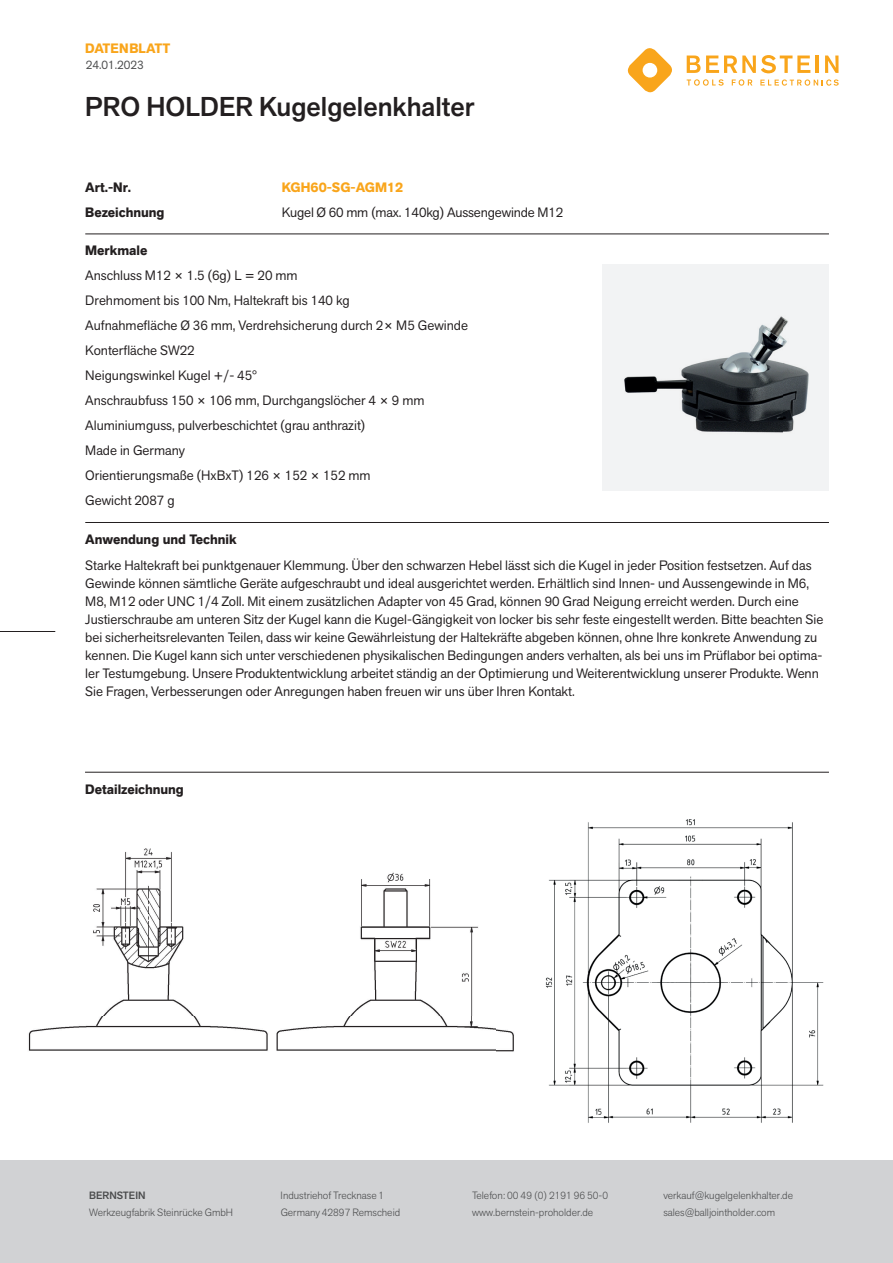
<style>
.page{position:relative;width:893px;height:1263px;background:#fff}
.page>*{position:absolute;margin:0;border:0;box-sizing:border-box;transform-origin:0 0}
.t1{font:500 27px "Akzid Grtsk Next";color:#231f20}
.t2{font:13.5px/25px "Akzid Grtsk Next";color:#231f20}
.t3{font:700 13.5px "Akzid Grtsk Next";color:#231f20}
.t4{font:700 13.5px "Akzid Grtsk Next";color:#f9a51b}
.t5{font:12px "Akzid Grtsk Next";color:#4b4c4d}
.t6{font:300 10.5px "Akzid Grtsk Next";color:#4b4c4d}
.t7{font:500 10.5px "Akzid Grtsk Next";color:#4b4c4d}
</style>
<div class="page">
<div style="left:0;top:1161px;width:893px;height:102px;background:#d1d2d4"></div>
<img style="left:0;top:848px;width:544px;height:313px">
<hr style="left:85px;top:234px;width:744px;height:1px;background:#231f20">
<hr style="left:85px;top:522px;width:744px;height:1px;background:#231f20">
<div style="left:602px;top:263px;width:227px;height:227px;background:#f2f3f4"></div>
<img style="left:624px;top:316px;width:185px;height:117px">
<svg style="left:627px;top:48px;width:45px;height:45px"></svg>
<svg style="left:687px;top:55px;width:123px;height:18px"></svg>
<hr style="left:815px;top:56px;width:3px;height:17px;background:#f9a51b">
<svg style="left:825px;top:56px;width:13px;height:17px"></svg>
<svg style="left:687px;top:79px;width:37px;height:7px"></svg>
<svg style="left:732px;top:79px;width:20px;height:7px"></svg>
<svg style="left:760px;top:79px;width:79px;height:7px"></svg>
<hr style="left:0;top:631px;width:55px;height:1px;background:#231f20">
<hr style="left:85px;top:772px;width:744px;height:1px;background:#231f20">
<img style="left:518px;top:819px;width:306px;height:320px">
<p class="t4" style="left:85px;top:39px;width:87px">DATENBLATT</p>
<p class="t5" style="left:86px;top:57px;width:60px">24.01.2023</p>
<h1 class="t1" style="left:85px;top:89px;width:391px">PRO HOLDER Kugelgelenkhalter</h1>
<p class="t3" style="left:85px;top:178px;width:48px">Art.-Nr.</p>
<p class="t4" style="left:282px;top:178px;width:123px">KGH60-SG-AGM12</p>
<p class="t3" style="left:85px;top:203px;width:81px">Bezeichnung</p>
<p class="t2" style="left:282px;top:199px;width:283px">Kugel Ø 60 mm (max. 140kg) Aussengewinde M12</p>
<p class="t3" style="left:85px;top:242px;width:64px">Merkmale</p>
<p class="t2" style="left:85px;top:263px;width:384px">Anschluss M12 × 1.5 (6g) L = 20 mm<br>Drehmoment bis 100 Nm, Haltekraft bis 140 kg<br>Aufnahmefläche Ø 36 mm, Verdrehsicherung durch 2× M5 Gewinde Konterfläche SW22<br>Neigungswinkel Kugel +/- 45°<br>Anschraubfuss 150 × 106 mm, Durchgangslöcher 4 × 9 mm Aluminiumguss, pulverbeschichtet (grau anthrazit)<br>Made in Germany<br>Orientierungsmaße (HxBxT) 126 × 152 × 152 mm<br>Gewicht 2087 g</p>
<p class="t3" style="left:85px;top:530px;width:153px">Anwendung und Technik</p>
<p class="t2" style="left:85px;top:557px;width:740px;line-height:18px">Starke Haltekraft bei punktgenauer Klemmung. Über den schwarzen Hebel lässt sich die Kugel in jeder Position festsetzen. Auf das Gewinde können sämtliche Geräte aufgeschraubt und ideal ausgerichtet werden. Erhältlich sind Innen- und Aussengewinde in M6, M8, M12 oder UNC 1/4 Zoll. Mit einem zusätzlichen Adapter von 45 Grad, können 90 Grad Neigung erreicht werden. Durch eine Justierschraube am unteren Sitz der Kugel kann die Kugel-Gängigkeit von locker bis sehr feste eingestellt werden. Bitte beachten Sie bei sicherheitsrelevanten Teilen, dass wir keine Gewährleistung der Haltekräfte abgeben können, ohne Ihre konkrete Anwendung zu kennen. Die Kugel kann sich unter verschiedenen physikalischen Bedingungen anders verhalten, als bei uns im Prüflabor bei optima&shy;ler Testumgebung. Unsere Produktentwicklung arbeitet ständig an der Optimierung und Weiterentwicklung unserer Produkte. Wenn Sie Fragen, Verbesserungen oder Anregungen haben freuen wir uns über Ihren Kontakt.</p>
<p class="t3" style="left:85px;top:780px;width:100px">Detailzeichnung</p>
<p class="t7" style="left:89px;top:1189px;width:58px">BERNSTEIN</p>
<p class="t6" style="left:281px;top:1189px;width:105px">Industriehof Trecknase 1</p>
<p class="t6" style="left:472px;top:1189px;width:138px">Telefon: 00 49 (0) 2191 96 50-0</p>
<p class="t6" style="left:663px;top:1189px;width:131px">verkauf@kugelgelenkhalter.de</p>
<p class="t6" style="left:89px;top:1205px;width:145px">Werkzeugfabrik Steinrücke GmbH</p>
<p class="t6" style="left:281px;top:1205px;width:121px">Germany 42897 Remscheid</p>
<p class="t6" style="left:472px;top:1205px;width:123px">www.bernstein-proholder.de</p>
<p class="t6" style="left:663px;top:1205px;width:113px">sales@balljointholder.com</p>
</div>
